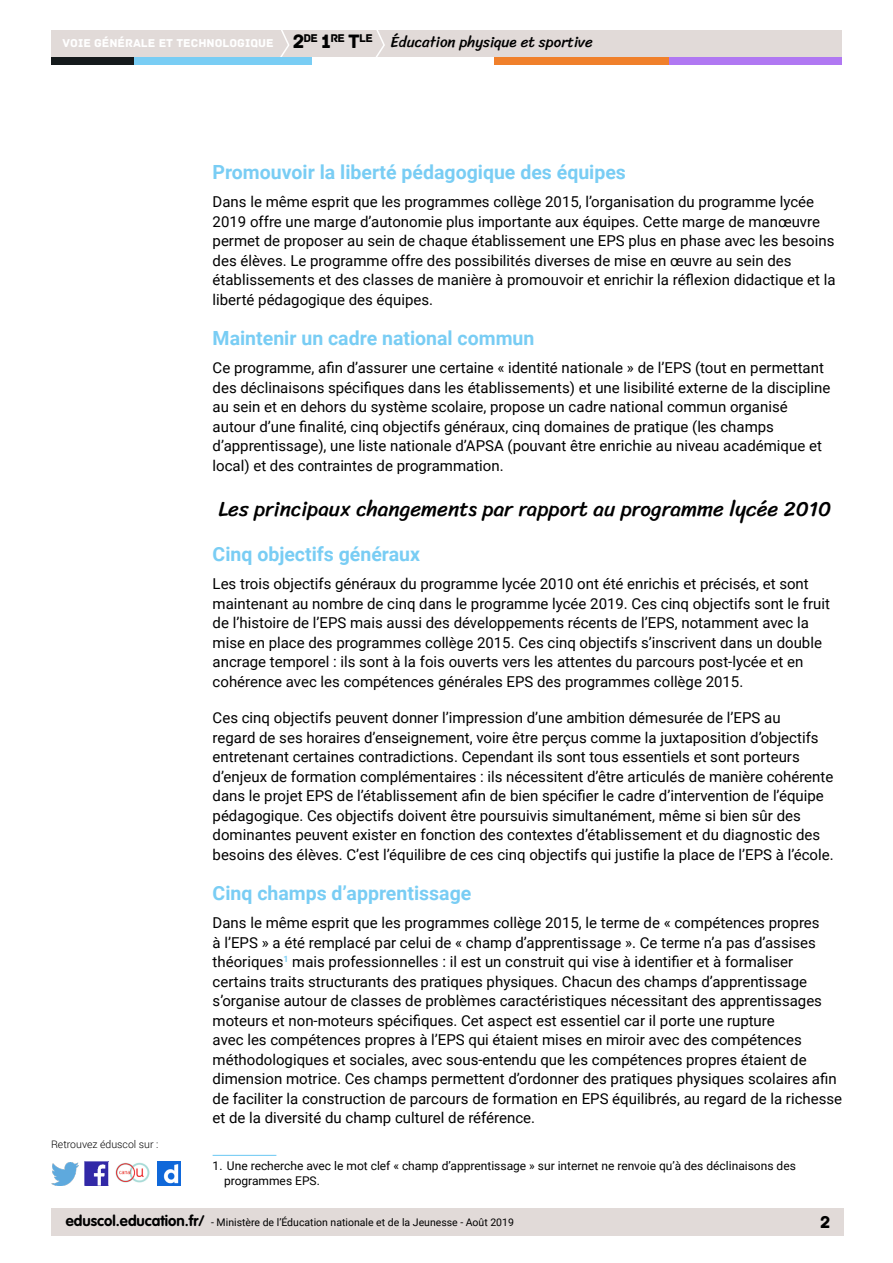
<style>
.page{position:relative;width:893px;height:1263px;background:#fff}
.page>*{position:absolute;margin:0;border:0;box-sizing:border-box;transform-origin:0 0}
.t1{font:21px "Sriracha";color:#000}
.t2{font:700 19.5px "Roboto";color:#79cdf4}
.t3{font:18px "Archive";color:#000}
.t4{font:15px/19.5px "Roboto";color:#000}
.t5{font:15px "Sriracha";color:#000}
.t6{font:12px/15px "Roboto";color:#000}
.t7{font:12px "Archive";color:#fff}
.t8{font:11.85px "Archive";color:#000}
.t9{font:10.5px "Roboto";color:#000}
.t10{font:300 10.5px "Roboto";color:#000}
.s1{font-size:20.4px;color:#000}
.s2{font-size:20.4px}
.s3{font-family:"VAG Rounded Std";font-weight:700;font-size:15px}
</style>
<div class="page">
<div style="left:51px;top:1209px;width:792px;height:27px;background:#e1dad8"></div>
<img style="left:85px;top:1162px;width:23px;height:23px">
<img style="left:51px;top:1163px;width:28px;height:22px">
<img style="left:158px;top:1162px;width:22px;height:23px">
<img style="left:115px;top:1162px;width:35px;height:21px">
<div style="left:51px;top:30px;width:791px;height:27px;background:#e1dad8"></div>
<svg style="left:280px;top:30px;width:10px;height:27px"></svg>
<svg style="left:376px;top:30px;width:9px;height:27px"></svg>
<div style="left:133px;top:57px;width:179px;height:8px;background:#79cdf4"></div>
<div style="left:51px;top:57px;width:82px;height:8px;background:#141a1c"></div>
<div style="left:667px;top:57px;width:175px;height:8px;background:#b078f2"></div>
<div style="left:494px;top:57px;width:175px;height:8px;background:#f0802b"></div>
<hr style="left:213px;top:1155px;width:63px;height:1px;background:#79cdf4">
<p class="t7" style="left:63px;top:36px;width:243px">VOIE GÉNÉRALE ET TECHNOLOGIQUE <span class="s1">2</span></p>
<p class="t5" style="left:391px;top:33px;width:204px">Éducation physique et sportive</p>
<p class="t8" style="left:304px;top:31px;width:71px">DE <span class="s2">1</span>RE <span class="s2">T</span>LE</p>
<p class="t10" style="left:51px;top:1137px;width:109px">Retrouvez éduscol sur :</p>
<h2 class="t2" style="left:213px;top:159px;width:415px">Promouvoir la liberté pédagogique des équipes</h2>
<p class="t4" style="left:213px;top:192px;width:625px">Dans le même esprit que les programmes collège 2015, l’organisation du programme lycée 2019 offre une marge d’autonomie plus importante aux équipes. Cette marge de manœuvre permet de proposer au sein de chaque établissement une EPS plus en phase avec les besoins des élèves. Le programme offre des possibilités diverses de mise en œuvre au sein des établissements et des classes de manière à promouvoir et enrichir la réflexion didactique et la liberté pédagogique des équipes.</p>
<h2 class="t2" style="left:213px;top:325px;width:323px">Maintenir un cadre national commun</h2>
<p class="t4" style="left:213px;top:358px;width:619px">Ce programme, afin d’assurer une certaine « identité nationale » de l’EPS (tout en permettant des déclinaisons spécifiques dans les établissements) et une lisibilité externe de la discipline au sein et en dehors du système scolaire, propose un cadre national commun organisé autour d’une finalité, cinq objectifs généraux, cinq domaines de pratique (les champs d’apprentissage), une liste nationale d’APSA (pouvant être enrichie au niveau académique et local) et des contraintes de programmation.</p>
<h1 class="t1" style="left:219px;top:497px;width:614px">Les principaux changements par rapport au programme lycée 2010</h1>
<h2 class="t2" style="left:213px;top:540px;width:209px">Cinq objectifs généraux</h2>
<p class="t4" style="left:213px;top:573px;width:619px">Les trois objectifs généraux du programme lycée 2010 ont été enrichis et précisés, et sont maintenant au nombre de cinq dans le programme lycée 2019. Ces cinq objectifs sont le fruit de l’histoire de l’EPS mais aussi des développements récents de l’EPS, notamment avec la mise en place des programmes collège 2015. Ces cinq objectifs s’inscrivent dans un double ancrage temporel : ils sont à la fois ouverts vers les attentes du parcours post-lycée et en cohérence avec les compétences générales EPS des programmes collège 2015.</p>
<p class="t4" style="left:213px;top:707px;width:623px">Ces cinq objectifs peuvent donner l’impression d’une ambition démesurée de l’EPS au<br>regard de ses horaires d’enseignement, voire être perçus comme la juxtaposition d’objectifs entretenant certaines contradictions. Cependant ils sont tous essentiels et sont porteurs d’enjeux de formation complémentaires : ils nécessitent d’être articulés de manière cohérente dans le projet EPS de l’établissement afin de bien spécifier le cadre d’intervention de l’équipe pédagogique. Ces objectifs doivent être poursuivis simultanément, même si bien sûr des dominantes peuvent exister en fonction des contextes d’établissement et du diagnostic des besoins des élèves. C’est l’équilibre de ces cinq objectifs qui justifie la place de l’EPS à l’école.</p>
<h2 class="t2" style="left:213px;top:879px;width:260px">Cinq champs d’apprentissage</h2>
<p class="t4" style="left:213px;top:912px;width:631px">Dans le même esprit que les programmes collège 2015, le terme de « compétences propres<br>à l’EPS » a été remplacé par celui de « champ d’apprentissage ». Ce terme n’a pas d’assises théoriques<sup>1</sup> mais professionnelles : il est un construit qui vise à identifier et à formaliser certains traits structurants des pratiques physiques. Chacun des champs d’apprentissage s’organise autour de classes de problèmes caractéristiques nécessitant des apprentissages moteurs et non-moteurs spécifiques. Cet aspect est essentiel car il porte une rupture<br>avec les compétences propres à l’EPS qui étaient mises en miroir avec des compétences méthodologiques et sociales, avec sous-entendu que les compétences propres étaient de dimension motrice. Ces champs permettent d’ordonner des pratiques physiques scolaires afin de faciliter la construction de parcours de formation en EPS équilibrés, au regard de la richesse et de la diversité du champ culturel de référence.</p>
<p class="t6" style="left:224px;top:1158px;width:573px;text-indent:-11px">1. Une recherche avec le mot clef « champ d’apprentissage » sur internet ne renvoie qu’à des déclinaisons des programmes EPS.</p>
<p class="t9" style="left:66px;top:1215px;width:450px"><span class="s3">eduscol.education.fr/</span> - Ministère de l’Éducation nationale et de la Jeunesse - Août 2019</p>
<p class="t3" style="left:820px;top:1211px;width:12px">2</p>
</div>
